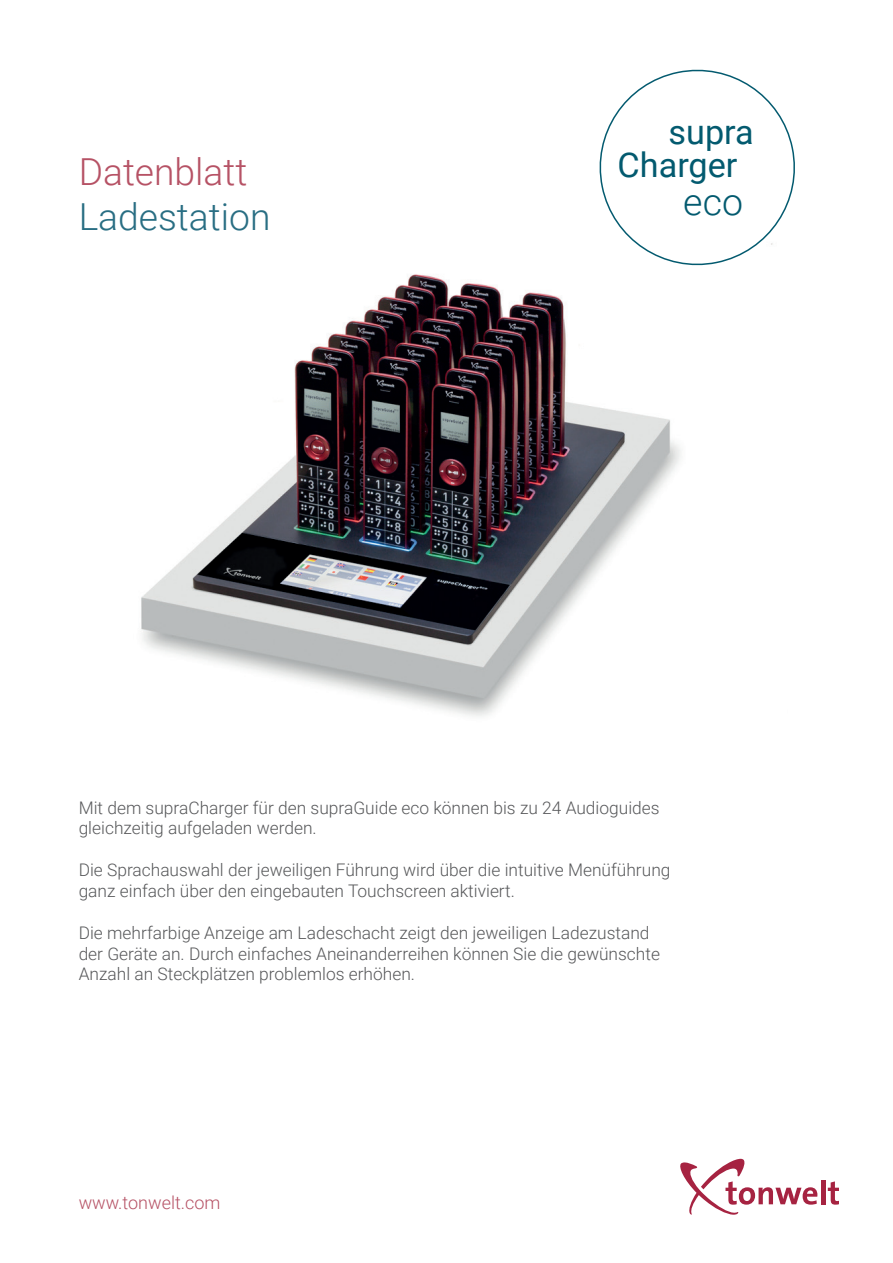
<style>
.page{position:relative;width:893px;height:1263px;background:#fff}
.page>*{position:absolute;margin:0;border:0;box-sizing:border-box;transform-origin:0 0}
.t1{font:300 37.5px "Roboto";color:#035a6f}
.t2{font:300 37.2px "Roboto";color:#296e83}
.t3{font:300 37.2px "Roboto";color:#b65265}
.t4{font:34.2px/33px "Roboto";color:#035a6f}
.t5{font:300 18px "Roboto";color:#b65265}
.t6{font:300 17.4px/20.9px "Roboto";color:#57585a}
</style>
<div class="page">
<img style="left:141px;top:274px;width:540px;height:442px">
<svg style="left:680px;top:1158px;width:137px;height:57px"></svg>
<hr style="left:821px;top:1180px;width:4px;height:24px;background:#a62341">
<svg style="left:828px;top:1181px;width:11px;height:24px"></svg>
<svg style="left:599px;top:69px;width:196px;height:197px"></svg>
<h2 class="t3" style="left:79px;top:146px;width:170px">Datenblatt</h2>
<h2 class="t2" style="left:79px;top:191px;width:193px">Ladestation</h2>
<h3 class="t4" style="left:618px;top:114px;width:138px;text-indent:51px">supra<br>Charger</h3>
<h1 class="t1" style="left:683px;top:175px;width:61px">eco</h1>
<p class="t6" style="left:79px;top:796px;width:583px">Mit dem supraCharger für den supraGuide eco können bis zu 24 Audioguides gleichzeitig aufgeladen werden.</p>
<p class="t6" style="left:79px;top:859px;width:593px">Die Sprachauswahl der jeweiligen Führung wird über die intuitive Menüführung ganz einfach über den eingebauten Touchscreen aktiviert.</p>
<p class="t6" style="left:79px;top:921px;width:583px">Die mehrfarbige Anzeige am Ladeschacht zeigt den jeweiligen Ladezustand der Geräte an. Durch einfaches Aneinanderreihen können Sie die gewünschte<br>Anzahl an Steckplätzen problemlos erhöhen.</p>
<p class="t5" style="left:79px;top:1190px;width:143px">www.tonwelt.com</p>
</div>
